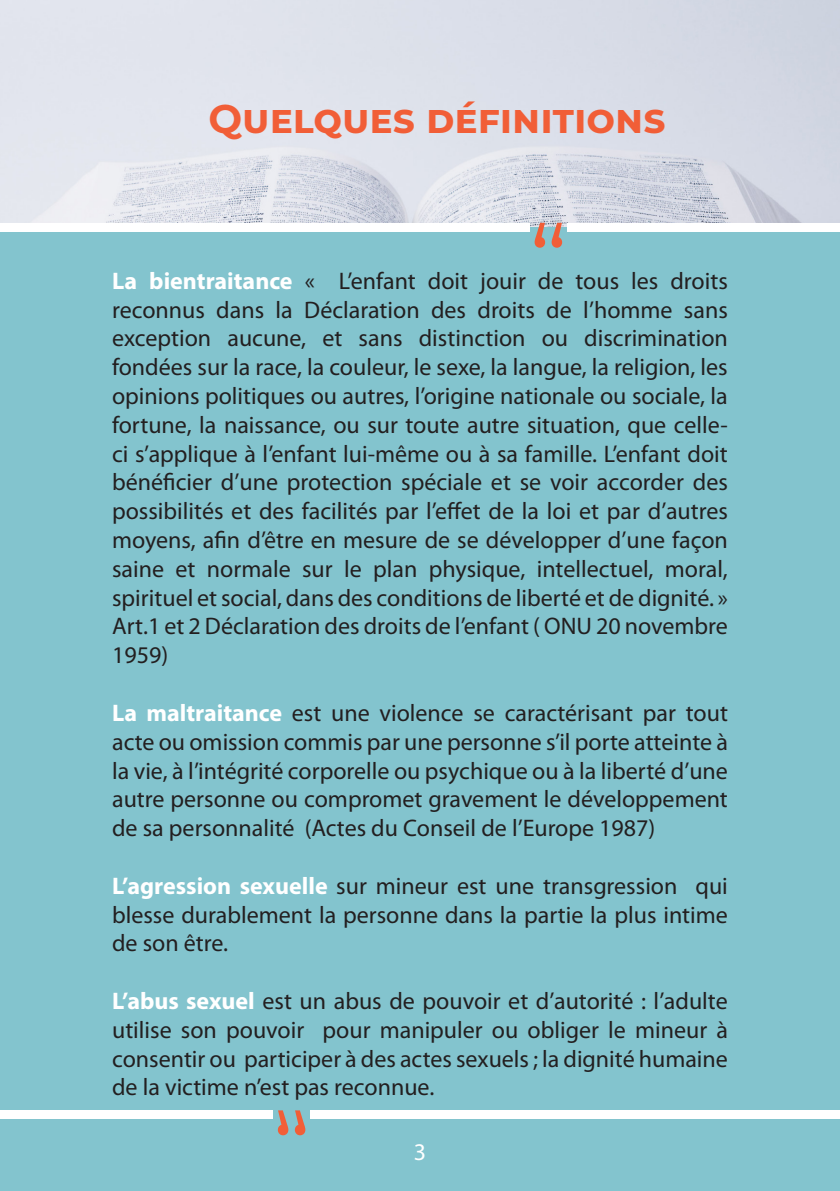
<style>
.page{position:relative;width:840px;height:1191px;background:#fff}
.page>*{position:absolute;margin:0;border:0;box-sizing:border-box;transform-origin:0 0}
.t1{font:100px "Montserrat";color:#f15e37}
.t2{font:700 40px "Montserrat";color:#f15e37}
.t3{font:24px/28.8px "Myriad Pro";color:#231f20;text-align:justify}
.t4{font:24px "Myriad Pro";color:#fff}
.s1{font-weight:700;color:#fff}
</style>
<div class="page">
<div style="left:0;top:0;width:839px;height:1191px;background:#83c4ce"></div>
<img style="left:0;top:0;width:839px;height:227px">
<div style="left:0;top:223px;width:529px;height:8px;background:#fff"></div>
<div style="left:567px;top:223px;width:272px;height:8px;background:#fff"></div>
<div style="left:310px;top:1110px;width:529px;height:9px;background:#fff"></div>
<div style="left:0;top:1110px;width:272px;height:9px;background:#fff"></div>
<h2 class="t2" style="left:208px;top:90px;width:458px">QUELQUES DÉFINITIONS</h2>
<h1 class="t1" style="left:529px;top:193px;width:40px">“</h1>
<p class="t3" style="left:112px;top:266px;width:617px"><span class="s1">La bientraitance</span> « L’enfant doit jouir de tous les droits reconnus dans la Déclaration des droits de l’homme sans exception aucune, et sans distinction ou discrimination fondées sur la race, la couleur, le sexe, la langue, la religion, les opinions politiques ou autres, l’origine nationale ou sociale, la fortune, la naissance, ou sur toute autre situation, que celle&shy;ci s’applique à l’enfant lui-même ou à sa famille. L’enfant doit bénéficier d’une protection spéciale et se voir accorder des possibilités et des facilités par l’effet de la loi et par d’autres moyens, afin d’être en mesure de se développer d’une façon saine et normale sur le plan physique, intellectuel, moral, spirituel et social, dans des conditions de liberté et de dignité. » Art.1 et 2 Déclaration des droits de l’enfant ( ONU 20 novembre 1959)</p>
<p class="t3" style="left:112px;top:698px;width:617px"><span class="s1">La maltraitance</span> est une violence se caractérisant par tout acte ou omission commis par une personne s’il porte atteinte à la vie, à l’intégrité corporelle ou psychique ou à la liberté d’une autre personne ou compromet gravement le développement de sa personnalité (Actes du Conseil de l’Europe 1987)</p>
<p class="t3" style="left:112px;top:871px;width:617px"><span class="s1">L’agression sexuelle</span> sur mineur est une transgression qui blesse durablement la personne dans la partie la plus intime de son être.</p>
<p class="t3" style="left:112px;top:986px;width:617px"><span class="s1">L’abus sexuel</span> est un abus de pouvoir et d’autorité : l’adulte utilise son pouvoir pour manipuler ou obliger le mineur à consentir ou participer à des actes sexuels ; la dignité humaine de la victime n’est pas reconnue.</p>
<p class="t4" style="left:413px;top:1137px;width:14px">3</p>
</div>
